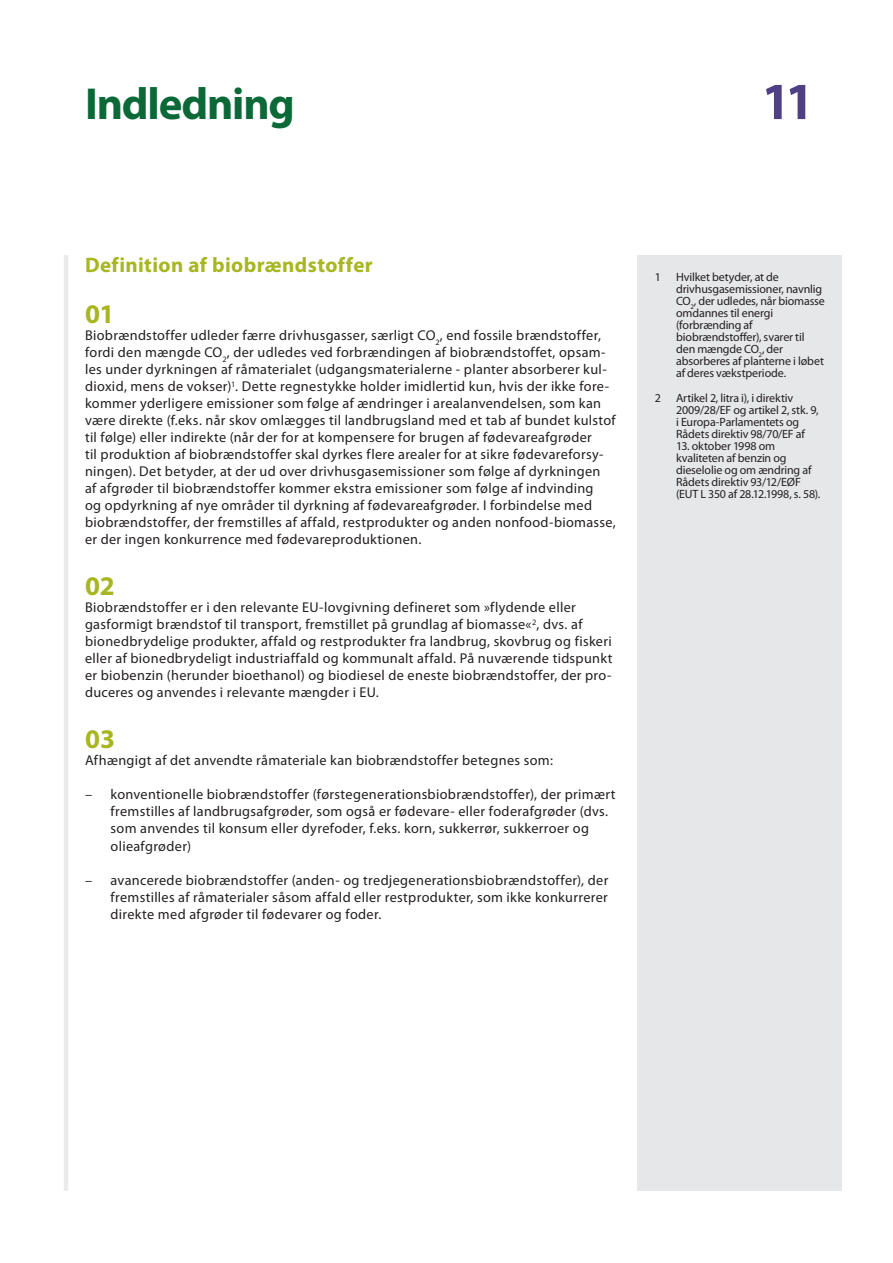
<style>
.page{position:relative;width:893px;height:1263px;background:#fff}
.page>*{position:absolute;margin:0;border:0;box-sizing:border-box;transform-origin:0 0}
.t1{font:700 52.5px "Myriad Pro";color:#4f4085}
.E_01_-_CHAP_TITRE_CH{font:700 45px "Myriad Pro";letter-spacing:-.025em;color:#0b6938}
.E_05_-_CHAP__1__TEXT{font:700 27px "Myriad Pro";color:#a7b621}
.E_02_-_CHAP__TITRE_C{font:700 21px "Myriad Pro";letter-spacing:.02em;color:#a7b621}
.E_05_-_CHAP__1__TEXT-2{font:14.25px/17px "Myriad Pro";letter-spacing:.025em;color:#231f20}
.E_07_-_CHAP____TEXTE{font:14.25px/17px "Myriad Pro";letter-spacing:.025em;color:#231f20}
.E_08_-_CHAP__FOOTNOT{font:12px/12px "Myriad Pro";letter-spacing:-.01em;color:#231f20}
</style>
<div class="page">
<hr style="left:64px;top:255px;width:4px;height:936px;background:#ebebeb">
<div style="left:638px;top:255px;width:204px;height:936px;background:#e6e7e9"></div>
<p class="E_01_-_CHAP_TITRE_CH" style="left:85px;top:75px;width:211px">Indledning</p>
<h1 class="t1" style="left:761px;top:67px;width:54px">11</h1>
<p class="E_02_-_CHAP__TITRE_C" style="left:85px;top:251px;width:289px">Definition af biobrændstoffer</p>
<p class="E_05_-_CHAP__1__TEXT" style="left:85px;top:296px;width:31px">01</p>
<p class="E_05_-_CHAP__1__TEXT-2" style="left:85px;top:327px;width:532px">Biobrændstoffer udleder færre drivhusgasser, særligt CO<sub>2</sub>, end fossile brændstoffer, fordi den mængde CO<sub>2</sub>, der udledes ved forbrændingen af biobrændstoffet, opsam&shy;les under dyrkningen af råmaterialet (udgangsmaterialerne - planter absorberer kul&shy;dioxid, mens de vokser)<sup>1</sup>. Dette regnestykke holder imidlertid kun, hvis der ikke fore&shy;kommer yderligere emissioner som følge af ændringer i arealanvendelsen, som kan være direkte (f.eks. når skov omlægges til landbrugsland med et tab af bundet kulstof til følge) eller indirekte (når der for at kompensere for brugen af fødevareafgrøder<br>til produktion af biobrændstoffer skal dyrkes flere arealer for at sikre fødevareforsy&shy;ningen). Det betyder, at der ud over drivhusgasemissioner som følge af dyrkningen<br>af afgrøder til biobrændstoffer kommer ekstra emissioner som følge af indvinding<br>og opdyrkning af nye områder til dyrkning af fødevareafgrøder. I forbindelse med biobrændstoffer, der fremstilles af affald, restprodukter og anden nonfood-biomasse, er der ingen konkurrence med fødevareproduktionen.</p>
<p class="E_05_-_CHAP__1__TEXT" style="left:85px;top:569px;width:31px">02</p>
<p class="E_05_-_CHAP__1__TEXT-2" style="left:85px;top:599px;width:529px">Biobrændstoffer er i den relevante EU-lovgivning defineret som »flydende eller gasformigt brændstof til transport, fremstillet på grundlag af biomasse«<sup>2</sup>, dvs. af bionedbrydelige produkter, affald og restprodukter fra landbrug, skovbrug og fiskeri eller af bionedbrydeligt industriaffald og kommunalt affald. På nuværende tidspunkt er biobenzin (herunder bioethanol) og biodiesel de eneste biobrændstoffer, der pro&shy;duceres og anvendes i relevante mængder i EU.</p>
<p class="E_05_-_CHAP__1__TEXT" style="left:85px;top:722px;width:32px">03</p>
<p class="E_05_-_CHAP__1__TEXT-2" style="left:85px;top:752px;width:469px">Afhængigt af det anvendte råmateriale kan biobrændstoffer betegnes som:</p>
<p class="E_07_-_CHAP____TEXTE" style="left:111px;top:786px;width:506px;text-indent:-26px">– konventionelle biobrændstoffer (førstegenerationsbiobrændstoffer), der primært fremstilles af landbrugsafgrøder, som også er fødevare- eller foderafgrøder (dvs. som anvendes til konsum eller dyrefoder, f.eks. korn, sukkerrør, sukkerroer og olieafgrøder)</p>
<p class="E_07_-_CHAP____TEXTE" style="left:111px;top:871px;width:499px;text-align:justify;text-indent:-26px">– avancerede biobrændstoffer (anden- og tredjegenerationsbiobrændstoffer), der fremstilles af råmaterialer såsom affald eller restprodukter, som ikke konkurrerer direkte med afgrøder til fødevarer og foder.</p>
<p class="E_08_-_CHAP__FOOTNOT" style="left:655px;top:271px;width:8px">1</p>
<p class="E_08_-_CHAP__FOOTNOT" style="left:676px;top:271px;width:150px">Hvilket betyder, at de drivhusgasemissioner, navnlig<br>CO<sub>2</sub>, der udledes, når biomasse omdannes til energi (forbrænding af biobrændstoffer), svarer til den mængde CO<sub>2</sub>, der absorberes af planterne i løbet af deres vækstperiode.</p>
<p class="E_08_-_CHAP__FOOTNOT" style="left:655px;top:392px;width:8px">2</p>
<p class="E_08_-_CHAP__FOOTNOT" style="left:676px;top:392px;width:144px">Artikel 2, litra i), i direktiv<br>2009/28/EF og artikel 2, stk. 9, i Europa-Parlamentets og<br>Rådets direktiv 98/70/EF af</p>
<p class="E_08_-_CHAP__FOOTNOT" style="left:676px;top:440px;width:146px">13. oktober 1998 om kvaliteten af benzin og dieselolie og om ændring af<br>Rådets direktiv 93/12/EØF (EUT L 350 af 28.12.1998, s. 58).</p>
</div>
